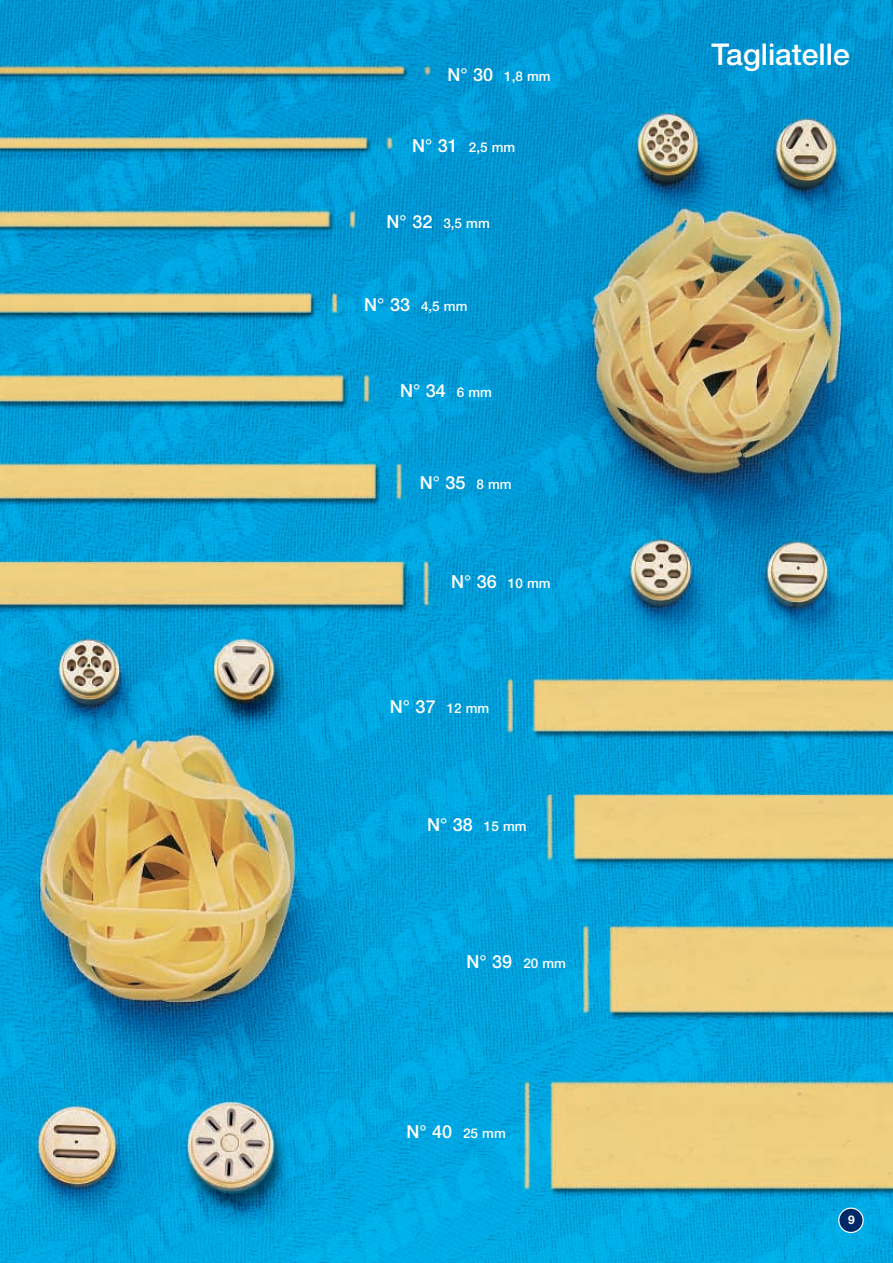
<style>
.page{position:relative;width:893px;height:1263px;background:#fff}
.page>*{position:absolute;margin:0;border:0;box-sizing:border-box;transform-origin:0 0}
.t1{font:500 30px "Helvetica Neue";color:#fff}
.t2{font:500 18px "Helvetica Neue";color:#fff}
.t3{font:500 13.5px "Helvetica Neue";color:#fff}
.t4{font:700 12px "Helvetica Neue";color:#fff}
.s1{font-size:18px}
.s2{font-size:13.5px}
</style>
<div class="page">
<img style="left:0;top:0;width:892px;height:1263px">
<svg style="left:838px;top:1208px;width:25px;height:25px"></svg>
<p class="t3" style="left:447px;top:71px;width:105px"><span class="s1">N° 30</span> 1,8 mm</p>
<p class="t3" style="left:412px;top:142px;width:105px"><span class="s1">N° 31</span> 2,5 mm</p>
<p class="t3" style="left:386px;top:218px;width:105px"><span class="s1">N° 32</span> 3,5 mm</p>
<p class="t3" style="left:364px;top:301px;width:105px"><span class="s1">N° 33</span> 4,5 mm</p>
<p class="t2" style="left:400px;top:384px;width:93px">N° 34 <span class="s2">6 mm</span></p>
<p class="t2" style="left:419px;top:476px;width:93px">N° 35 <span class="s2">8 mm</span></p>
<p class="t2" style="left:451px;top:575px;width:101px">N° 36 <span class="s2">10 mm</span></p>
<p class="t2" style="left:390px;top:700px;width:101px">N° 37 <span class="s2">12 mm</span></p>
<p class="t2" style="left:427px;top:818px;width:101px">N° 38 <span class="s2">15 mm</span></p>
<p class="t2" style="left:466px;top:956px;width:101px">N° 39 <span class="s2">20 mm</span></p>
<p class="t2" style="left:406px;top:1126px;width:101px">N° 40 <span class="s2">25 mm</span></p>
<h1 class="t1" style="left:711px;top:44px;width:140px">Tagliatelle</h1>
<p class="t4" style="left:848px;top:1216px;width:8px">9</p>
</div>
